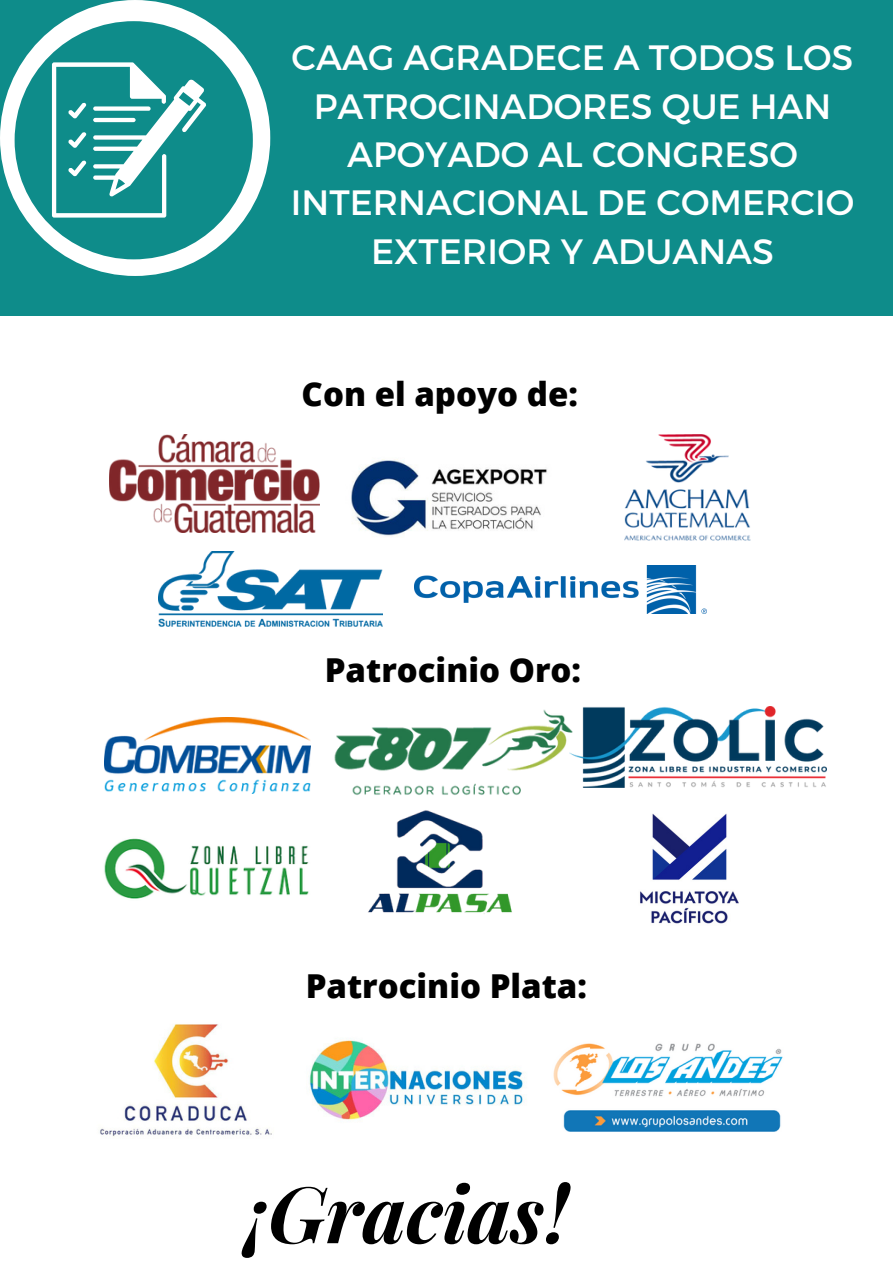
<style>
.page{position:relative;width:893px;height:1264px;background:#fff}
.page>*{position:absolute;margin:0;border:0;box-sizing:border-box;transform-origin:0 0}
.t1{font:italic 700 78.15px "Playfair Display";color:#000}
.t2{font:35.1px/48.3px "Montserrat";color:#fff;text-align:center}
.t3{font:800 33px "Open Sans";color:#000}
</style>
<div class="page">
<div style="left:0;top:0;width:892px;height:316px;background:#0e8c8a"></div>
<div style="left:0;top:0;width:270px;height:276px;background:#fff;border-radius:50%"></div>
<div style="left:15px;top:21px;width:238px;height:238px;background:#0e8c8a;border-radius:50%"></div>
<svg style="left:52px;top:62px;width:154px;height:155px"></svg>
<img style="left:110px;top:434px;width:209px;height:98px">
<img style="left:351px;top:459px;width:196px;height:77px">
<img style="left:624px;top:434px;width:126px;height:106px">
<img style="left:414px;top:565px;width:292px;height:48px">
<img style="left:159px;top:551px;width:224px;height:75px">
<img style="left:104px;top:717px;width:206px;height:76px">
<img style="left:334px;top:709px;width:235px;height:86px">
<img style="left:569px;top:706px;width:257px;height:81px">
<img style="left:104px;top:838px;width:205px;height:61px">
<img style="left:363px;top:785px;width:153px;height:129px">
<img style="left:640px;top:813px;width:99px;height:111px">
<img style="left:100px;top:1024px;width:172px;height:113px">
<img style="left:309px;top:1040px;width:217px;height:80px">
<img style="left:553px;top:1043px;width:230px;height:88px">
<p class="t2" style="left:291px;top:32px;width:564px">CAAG AGRADECE A TODOS LOS<br>PATROCINADORES QUE HAN<br>APOYADO AL CONGRESO<br>INTERNACIONAL DE COMERCIO<br>EXTERIOR Y ADUANAS</p>
<p class="t3" style="left:301px;top:371px;width:278px">Con el apoyo de:</p>
<p class="t3" style="left:325px;top:646px;width:258px">Patrocinio Oro:</p>
<p class="t3" style="left:306px;top:962px;width:283px">Patrocinio Plata:</p>
<p class="t1" style="left:245px;top:1158px;width:325px">¡Gracias!</p>
</div>
